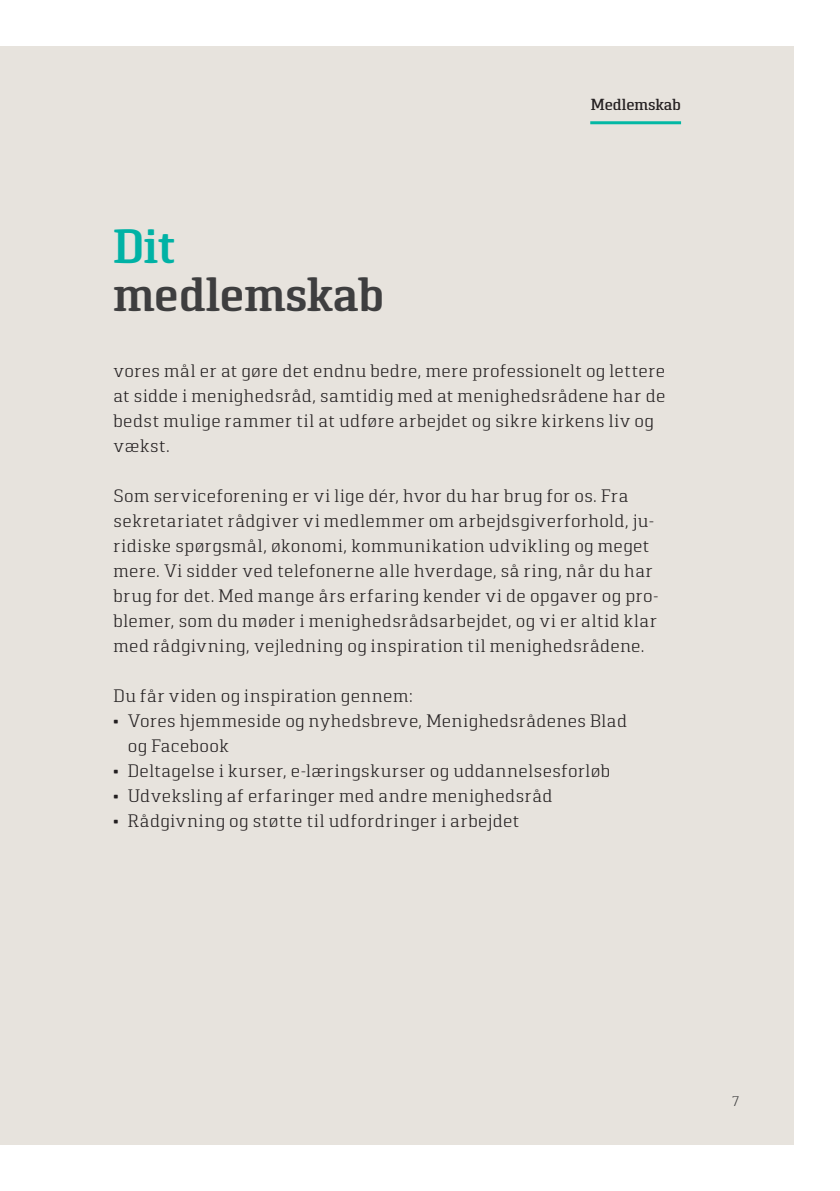
<style>
.page{position:relative;width:840px;height:1191px;background:#fff}
.page>*{position:absolute;margin:0;border:0;box-sizing:border-box;transform-origin:0 0}
.Ny_overskrif{font:600 48px/48px "Pancetta Serif Pro";letter-spacing:-.01em;color:#3e3e3f}
.Brødtekst_2020{font:300 18px/25px "Pancetta Serif Pro";letter-spacing:.02em;color:#231f20}
.t1{font:500 16px "Pancetta Serif Pro";letter-spacing:-.01em;color:#231f20}
.t2{font:300 14px "Pancetta Serif Pro";color:#3e3e3f}
.s1{color:#00b2a5}
</style>
<div class="page">
<div style="left:0;top:0;width:839px;height:1191px;background:#e7e3dd"></div>
<div style="left:0;top:1145px;width:839px;height:46px;background:#fff"></div>
<div style="left:0;top:0;width:839px;height:45px;background:#fff"></div>
<div style="left:794px;top:0;width:45px;height:1191px;background:#fff"></div>
<hr style="left:590px;top:121px;width:90px;height:3px;background:#03b8a4">
<p class="Ny_overskrif" style="left:113px;top:222px;width:272px"><span class="s1">Dit </span>medlemskab</p>
<p class="t1" style="left:590px;top:95px;width:92px">Medlemskab</p>
<p class="Brødtekst_2020" style="left:113px;top:358px;width:553px">vores mål er at gøre det endnu bedre, mere professionelt og lettere at sidde i menighedsråd, samtidig med at menighedsrådene har de bedst mulige rammer til at udføre arbejdet og sikre kirkens liv og vækst.</p>
<p class="Brødtekst_2020" style="left:113px;top:483px;width:546px">Som serviceforening er vi lige dér, hvor du har brug for os. Fra sekretariatet rådgiver vi medlemmer om arbejdsgiverforhold, ju&shy;ridiske spørgsmål, økonomi, kommunikation udvikling og meget mere. Vi sidder ved telefonerne alle hverdage, så ring, når du har brug for det. Med mange års erfaring kender vi de opgaver og pro&shy;blemer, som du møder i menighedsrådsarbejdet, og vi er altid klar med rådgivning, vejledning og inspiration til menighedsrådene.</p>
<p class="Brødtekst_2020" style="left:113px;top:683px;width:301px">Du får viden og inspiration gennem:</p>
<p class="Brødtekst_2020" style="left:128px;top:708px;width:500px;text-indent:-14px">• Vores hjemmeside og nyhedsbreve, Menighedsrådenes Blad og Facebook</p>
<p class="Brødtekst_2020" style="left:113px;top:758px;width:498px">• Deltagelse i kurser, e-læringskurser og uddannelsesforløb</p>
<p class="Brødtekst_2020" style="left:113px;top:783px;width:440px">• Udveksling af erfaringer med andre menighedsråd</p>
<p class="Brødtekst_2020" style="left:113px;top:808px;width:407px">• Rådgivning og støtte til udfordringer i arbejdet</p>
<p class="t2" style="left:731px;top:1093px;width:9px">7</p>
</div>
